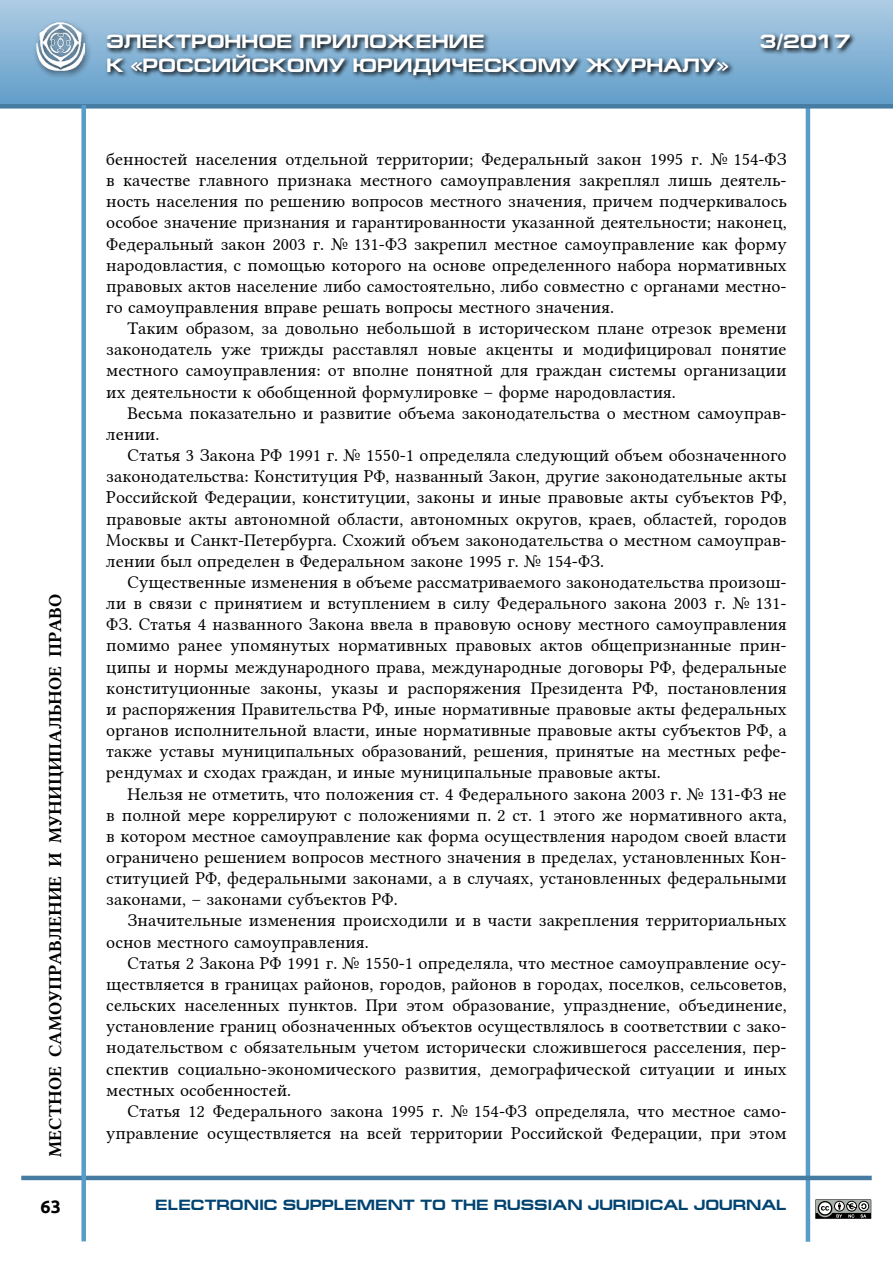
<style>
.page{position:relative;width:893px;height:1263px;background:#fff}
.page>*{position:absolute;margin:0;border:0;box-sizing:border-box;transform-origin:0 0}
.t1{font:700 19.5px "Europe Ext";color:#fff}
.t2{font:18px/21.1px "Lin Libertine";color:#000;text-align:justify}
.t3{font:18px "Lin Libertine B";color:#000}
.t4{font:700 18px "Ubuntu";color:#000}
.t5{font:700 15px "Europe Ext";color:#004371}
</style>
<div class="page">
<hr style="left:806px;top:91px;width:4px;height:1151px;background:#589cca">
<hr style="left:21px;top:1176px;width:851px;height:4px;background:#467ba2">
<div style="left:0;top:0;width:893px;height:106px;background:linear-gradient(to bottom,#aecce4,#619dc9)"></div>
<div style="left:0;top:104px;width:893px;height:5px;background:#467ba2"></div>
<div style="left:81px;top:105px;width:5px;height:1136px;background:#589cca"></div>
<div style="left:33px;top:19px;width:59px;height:60px;background:#000;opacity:.63"></div>
<img style="left:37px;top:23px;width:47px;height:47px">
<svg style="left:105px;top:31px;width:751px;height:50px;background:#6b90ac"></svg>
<svg style="left:815px;top:1199px;width:57px;height:20px"></svg>
<p class="t3" style="left:43px;top:1157px;width:564px;rotate:-90deg">местное самоуправление и муниципальное право</p>
<p class="t4" style="left:41px;top:1196px;width:22px">63</p>
<p class="t1" style="left:106px;top:31px;width:380px">ЭЛЕКТРОННОЕ ПРИЛОЖЕНИЕ</p>
<p class="t1" style="left:759px;top:31px;width:92px">3/2017</p>
<p class="t1" style="left:106px;top:54px;width:624px">К «РОССИЙСКОМУ ЮРИДИЧЕСКОМУ ЖУРНАЛУ»</p>
<p class="t2" style="left:106px;top:147px;width:682px">бенностей населения отдельной территории; Федеральный закон 1995 г. № 154-ФЗ в качестве главного признака местного самоуправления закреплял лишь деятель&shy;ность населения по решению вопросов местного значения, причем подчеркивалось особое значение признания и гарантированности указанной деятельности; наконец, Федеральный закон 2003 г. № 131-ФЗ закрепил местное самоуправление как форму народовластия, с помощью которого на основе определенного набора нормативных правовых актов население либо самостоятельно, либо совместно с органами местно&shy;го самоуправления вправе решать вопросы местного значения.</p>
<p class="t2" style="left:106px;top:316px;width:682px;text-indent:21px">Таким образом, за довольно небольшой в историческом плане отрезок времени законодатель уже трижды расставлял новые акценты и модифицировал понятие местного самоуправления: от вполне понятной для граждан системы организации их деятельности к обобщенной формулировке – форме народовластия.</p>
<p class="t2" style="left:106px;top:400px;width:682px;text-indent:21px">Весьма показательно и развитие объема законодательства о местном самоуправ&shy;лении.</p>
<p class="t2" style="left:106px;top:443px;width:682px;text-indent:21px">Статья 3 Закона РФ 1991 г. № 1550-1 определяла следующий объем обозначенного законодательства: Конституция РФ, названный Закон, другие законодательные акты Российской Федерации, конституции, законы и иные правовые акты субъектов РФ, правовые акты автономной области, автономных округов, краев, областей, городов Москвы и Санкт-Петербурга. Схожий объем законодательства о местном самоуправ&shy;лении был определен в Федеральном законе 1995 г. № 154-ФЗ.</p>
<p class="t2" style="left:106px;top:570px;width:682px;text-indent:21px">Существенные изменения в объеме рассматриваемого законодательства произош&shy;ли в связи с принятием и вступлением в силу Федерального закона 2003 г. № 131- ФЗ. Статья 4 названного Закона ввела в правовую основу местного самоуправления помимо ранее упомянутых нормативных правовых актов общепризнанные прин&shy;ципы и нормы международного права, международные договоры РФ, федеральные конституционные законы, указы и распоряжения Президента РФ, постановления и распоряжения Правительства РФ, иные нормативные правовые акты федеральных органов исполнительной власти, иные нормативные правовые акты субъектов РФ, а также уставы муниципальных образований, решения, принятые на местных рефе&shy;рендумах и сходах граждан, и иные муниципальные правовые акты.</p>
<p class="t2" style="left:106px;top:781px;width:682px;text-indent:21px">Нельзя не отметить, что положения ст. 4 Федерального закона 2003 г. № 131-ФЗ не в полной мере коррелируют с положениями п. 2 ст. 1 этого же нормативного акта, в котором местное самоуправление как форма осуществления народом своей власти ограничено решением вопросов местного значения в пределах, установленных Кон&shy;ституцией РФ, федеральными законами, а в случаях, установленных федеральными законами, – законами субъектов РФ.</p>
<p class="t2" style="left:106px;top:908px;width:682px;text-indent:21px">Значительные изменения происходили и в части закрепления территориальных основ местного самоуправления.</p>
<p class="t2" style="left:106px;top:950px;width:682px;text-indent:21px">Статья 2 Закона РФ 1991 г. № 1550-1 определяла, что местное самоуправление осу&shy;ществляется в границах районов, городов, районов в городах, поселков, сельсоветов, сельских населенных пунктов. При этом образование, упразднение, объединение, установление границ обозначенных объектов осуществлялось в соответствии с зако&shy;нодательством с обязательным учетом исторически сложившегося расселения, пер&shy;спектив социально-экономического развития, демографической ситуации и иных местных особенностей.</p>
<p class="t2" style="left:106px;top:1098px;width:682px;line-height:21.6px;text-align:right">Статья 12 Федерального закона 1995 г. № 154-ФЗ определяла, что местное само&shy;управление осуществляется на всей территории Российской Федерации, при этом</p>
<p class="t5" style="left:155px;top:1196px;width:633px">ELECTRONIC SUPPLEMENT TO THE RUSSIAN JURIDICAL JOURNAL</p>
</div>
